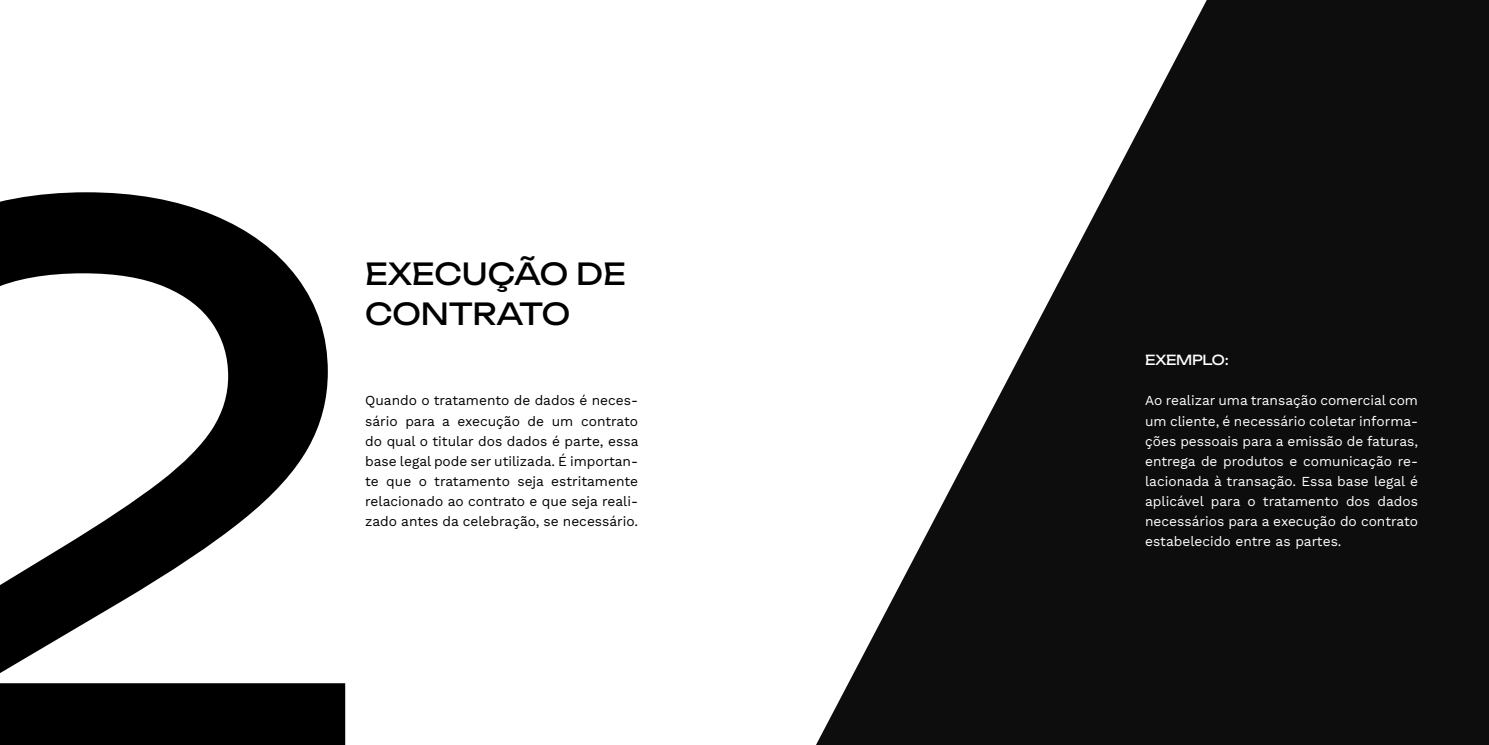
<style>
.page{position:relative;width:1489px;height:745px;background:#fff}
.page>*{position:absolute;margin:0;border:0;box-sizing:border-box;transform-origin:0 0}
.t1{font:750px "Unbounded";color:#000}
.t2{font:30px/40px "Unbounded";color:#000}
.t3{font:13.75px/20px "Work Sans";color:#fff;text-align:justify}
.t4{font:13.75px/20px "Work Sans";color:#000;text-align:justify}
.t5{font:13.75px "Unbounded";letter-spacing:-.02em;color:#fff}
</style>
<div class="page">
<svg style="left:816px;top:0;width:672px;height:744px;fill:#0d0d0d"></svg>
<h1 class="t1" style="left:-215px;top:-115px;width:593px">2</h1>
<h2 class="t2" style="left:365px;top:252px;width:262px">EXECUÇÃO DE<br>CONTRATO</h2>
<p class="t4" style="left:365px;top:390px;width:275px">Quando o tratamento de dados é neces&shy;sário para a execução de um contrato do qual o titular dos dados é parte, essa base legal pode ser utilizada. É importan&shy;te que o tratamento seja estritamente relacionado ao contrato e que seja reali&shy;zado antes da celebração, se necessário.</p>
<p class="t5" style="left:1144px;top:349px;width:85px">EXEMPLO:</p>
<p class="t3" style="left:1144px;top:390px;width:274px">Ao realizar uma transação comercial com um cliente, é necessário coletar informa&shy;ções pessoais para a emissão de faturas, entrega de produtos e comunicação re&shy;lacionada à transação. Essa base legal é aplicável para o tratamento dos dados necessários para a execução do contrato estabelecido entre as partes.</p>
</div>
